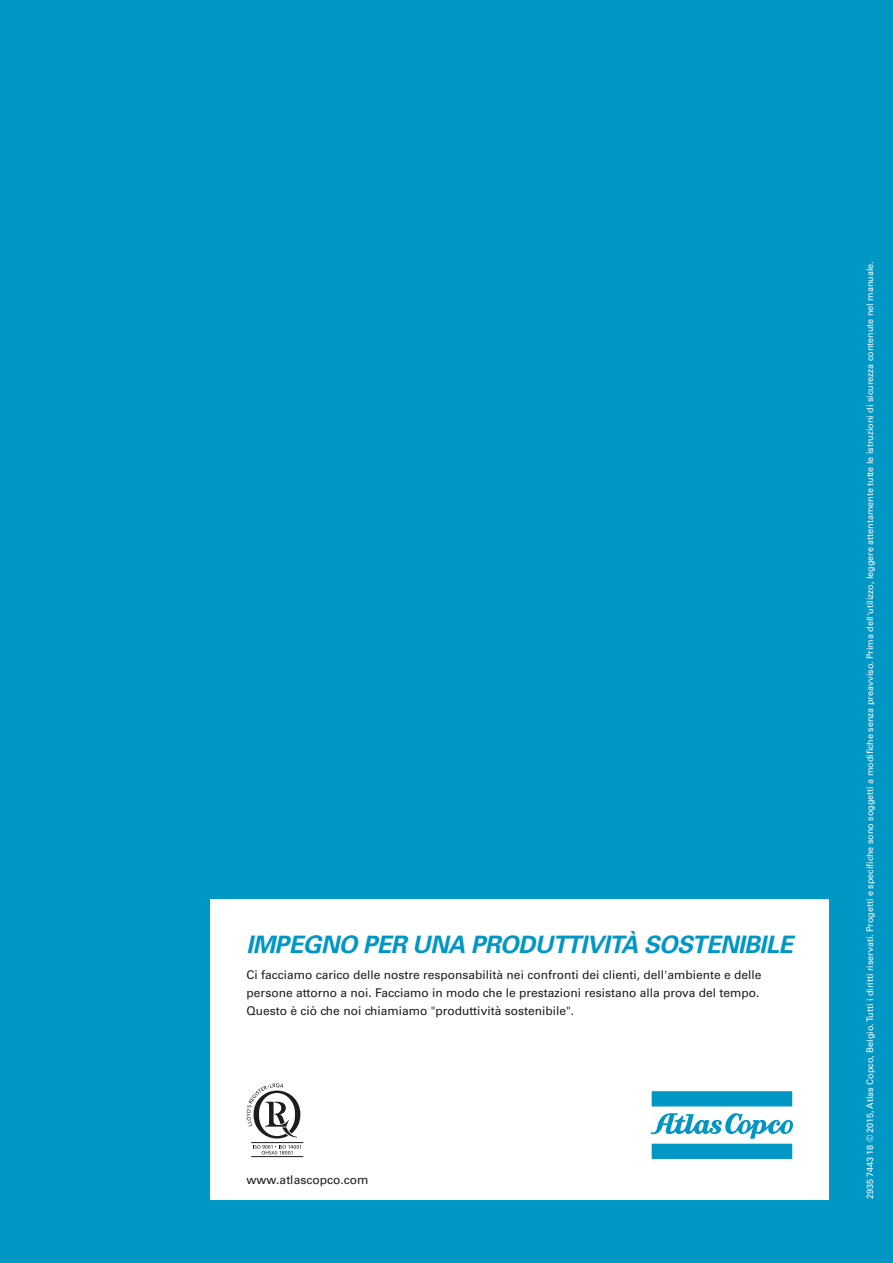
<style>
.page{position:relative;width:893px;height:1263px;background:#0097c4}
.page>*{position:absolute;margin:0;border:0;box-sizing:border-box;transform-origin:0 0}
.t1{font:italic 700 24px "Univers LT Std";letter-spacing:-.02em;color:#0097c4}
.t2{font:12px/18px "Univers LT Std";color:#1d1d1b}
.t3{font:12px "Univers LT Std";color:#1d1d1c}
.t4{font:9px "Univers LT Std";color:#fff}
</style>
<div class="page">
<div style="left:210px;top:899px;width:619px;height:300px;background:#fff"></div>
<div style="left:652px;top:1091px;width:140px;height:15px;background:#0097c4"></div>
<svg style="left:651px;top:1113px;width:142px;height:46px"></svg>
<svg style="left:247px;top:1083px;width:53px;height:55px"></svg>
<hr style="left:251px;top:1142px;width:52px;height:1px;background:#1d1d1b">
<svg style="left:253px;top:1145px;width:48px;height:9px"></svg>
<hr style="left:251px;top:1156px;width:52px;height:1px;background:#1d1d1b">
<h1 class="t1" style="left:247px;top:930px;width:548px">IMPEGNO PER UNA PRODUTTIVITÀ SOSTENIBILE</h1>
<p class="t2" style="left:247px;top:966px;width:516px">Ci facciamo carico delle nostre responsabilità nei confronti dei clienti, dell'ambiente e delle persone attorno a noi. Facciamo in modo che le prestazioni resistano alla prova del tempo.<br>Questo è ciò che noi chiamiamo "produttività sostenibile".</p>
<p class="t3" style="left:247px;top:1172px;width:123px">www.atlascopco.com</p>
<p class="t4" style="left:865px;top:1199px;width:939px;rotate:-90deg">2935 7443 18 © 2015, Atlas Copco, Belgio. Tutti i diritti riservati. Progetti e specifiche sono soggetti a modifiche senza preavviso. Prima dell'utilizzo, leggere attentamente tutte le istruzioni di sicurezza contenute nel manuale.</p>
</div>
